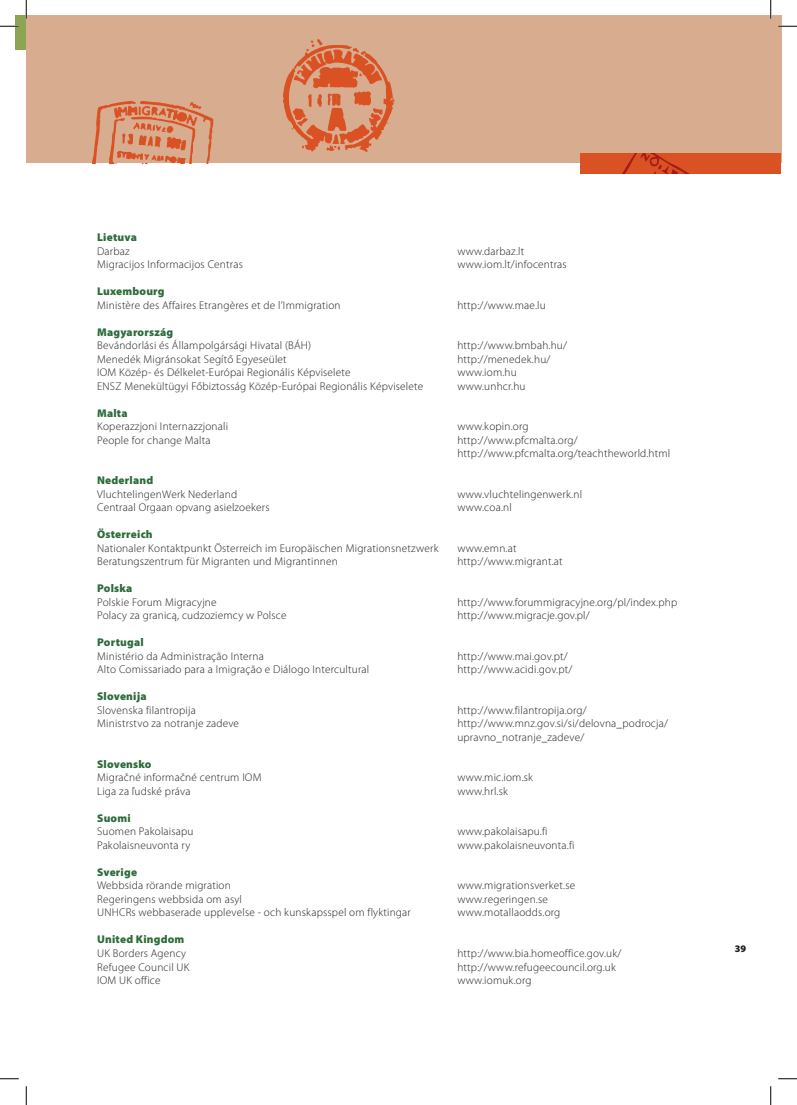
<style>
.page{position:relative;width:797px;height:1105px;background:#fff}
.page>*{position:absolute;margin:0;border:0;box-sizing:border-box;transform-origin:0 0}
.t1{font:300 11.25px/13.5px "Myriad Pro";letter-spacing:.02em;color:#231f20}
.t2{font:900 11.25px "Myriad Pro";letter-spacing:.02em;color:#2c6c39}
.t3{font:900 10px "Myriad Pro";color:#231f20}
</style>
<div class="page">
<div style="left:16px;top:16px;width:10px;height:34px;background:#8ca554"></div>
<div style="left:26px;top:16px;width:755px;height:147px;background:#d8ad8f"></div>
<svg style="left:92px;top:39px;width:303px;height:124px"></svg>
<div style="left:580px;top:154px;width:201px;height:20px;background:#da5124"></div>
<svg style="left:622px;top:154px;width:68px;height:20px"></svg>
<svg style="left:0;top:25px;width:19px;height:2px"></svg>
<svg style="left:778px;top:25px;width:19px;height:2px"></svg>
<svg style="left:0;top:1078px;width:19px;height:1px"></svg>
<svg style="left:778px;top:1078px;width:19px;height:1px"></svg>
<svg style="left:25px;top:0;width:2px;height:19px"></svg>
<svg style="left:25px;top:1086px;width:2px;height:19px"></svg>
<svg style="left:770px;top:0;width:1px;height:19px"></svg>
<svg style="left:770px;top:1086px;width:1px;height:19px"></svg>
<p class="t2" style="left:97px;top:231px;width:41px">Lietuva</p>
<p class="t1" style="left:97px;top:245px;width:34px">Darbaz</p>
<p class="t1" style="left:457px;top:245px;width:68px">www.darbaz.lt</p>
<p class="t1" style="left:97px;top:258px;width:147px">Migracijos Informacijos Centras</p>
<p class="t1" style="left:457px;top:258px;width:111px">www.iom.lt/infocentras</p>
<p class="t2" style="left:97px;top:285px;width:69px">Luxembourg</p>
<p class="t1" style="left:97px;top:299px;width:245px">Ministère des Affaires Etrangères et de l’Immigration</p>
<p class="t1" style="left:457px;top:299px;width:90px">http://www.mae.lu</p>
<p class="t2" style="left:97px;top:326px;width:78px">Magyarország</p>
<p class="t1" style="left:97px;top:339px;width:215px">Bevándorlási és Állampolgársági Hivatal (BÁH)</p>
<p class="t1" style="left:457px;top:339px;width:111px">http://www.bmbah.hu/</p>
<p class="t1" style="left:97px;top:353px;width:191px">Menedék Migránsokat Segítő Egyeseület</p>
<p class="t1" style="left:457px;top:353px;width:95px">http://menedek.hu/</p>
<p class="t1" style="left:97px;top:366px;width:255px">IOM Közép- és Délkelet-Európai Regionális Képviselete</p>
<p class="t1" style="left:457px;top:366px;width:61px">www.iom.hu</p>
<p class="t1" style="left:97px;top:380px;width:327px">ENSZ Menekültügyi Főbiztosság Közép-Európai Regionális Képviselete</p>
<p class="t1" style="left:457px;top:380px;width:70px">www.unhcr.hu</p>
<p class="t2" style="left:97px;top:407px;width:32px">Malta</p>
<p class="t1" style="left:97px;top:420px;width:132px">Koperazzjoni Internazzjonali</p>
<p class="t1" style="left:457px;top:420px;width:73px">www.kopin.org</p>
<p class="t1" style="left:97px;top:434px;width:115px">People for change Malta</p>
<p class="t1" style="left:457px;top:434px;width:214px">http://www.pfcmalta.org/ http://www.pfcmalta.org/teachtheworld.html</p>
<p class="t2" style="left:97px;top:474px;width:58px">Nederland</p>
<p class="t1" style="left:97px;top:488px;width:141px">VluchtelingenWerk Nederland</p>
<p class="t1" style="left:457px;top:488px;width:126px">www.vluchtelingenwerk.nl</p>
<p class="t1" style="left:97px;top:501px;width:174px">Centraal Orgaan opvang asielzoekers</p>
<p class="t1" style="left:457px;top:501px;width:56px">www.coa.nl</p>
<p class="t2" style="left:97px;top:528px;width:57px">Österreich</p>
<p class="t1" style="left:97px;top:542px;width:343px">Nationaler Kontaktpunkt Österreich im Europäischen Migrationsnetzwerk</p>
<p class="t1" style="left:457px;top:542px;width:61px">www.emn.at</p>
<p class="t1" style="left:97px;top:555px;width:242px">Beratungszentrum für Migranten und Migrantinnen</p>
<p class="t1" style="left:457px;top:555px;width:107px">http://www.migrant.at</p>
<p class="t2" style="left:97px;top:582px;width:37px">Polska</p>
<p class="t1" style="left:97px;top:596px;width:121px">Polskie Forum Migracyjne</p>
<p class="t1" style="left:457px;top:596px;width:221px">http://www.forummigracyjne.org/pl/index.php</p>
<p class="t1" style="left:97px;top:609px;width:191px">Polacy za granicą, cudzoziemcy w Polsce</p>
<p class="t1" style="left:457px;top:609px;width:134px">http://www.migracje.gov.pl/</p>
<p class="t2" style="left:97px;top:636px;width:48px">Portugal</p>
<p class="t1" style="left:97px;top:650px;width:168px">Ministério da Administração Interna</p>
<p class="t1" style="left:457px;top:650px;width:112px">http://www.mai.gov.pt/</p>
<p class="t1" style="left:97px;top:663px;width:273px">Alto Comissariado para a Imigração e Diálogo Intercultural</p>
<p class="t1" style="left:457px;top:663px;width:117px">http://www.acidi.gov.pt/</p>
<p class="t2" style="left:97px;top:690px;width:51px">Slovenija</p>
<p class="t1" style="left:97px;top:704px;width:100px">Slovenska filantropija</p>
<p class="t1" style="left:457px;top:704px;width:131px">http://www.filantropija.org/</p>
<p class="t1" style="left:97px;top:717px;width:143px">Ministrstvo za notranje zadeve</p>
<p class="t1" style="left:457px;top:717px;width:212px">http://www.mnz.gov.si/si/delovna_podrocja/ upravno_notranje_zadeve/</p>
<p class="t2" style="left:97px;top:758px;width:56px">Slovensko</p>
<p class="t1" style="left:97px;top:771px;width:166px">Migračné informačné centrum IOM</p>
<p class="t1" style="left:457px;top:771px;width:77px">www.mic.iom.sk</p>
<p class="t1" style="left:97px;top:785px;width:95px">Liga za ľudské práva</p>
<p class="t1" style="left:457px;top:785px;width:52px">www.hrl.sk</p>
<p class="t2" style="left:97px;top:812px;width:35px">Suomi</p>
<p class="t1" style="left:97px;top:825px;width:98px">Suomen Pakolaisapu</p>
<p class="t1" style="left:457px;top:825px;width:92px">www.pakolaisapu.fi</p>
<p class="t1" style="left:97px;top:839px;width:95px">Pakolaisneuvonta ry</p>
<p class="t1" style="left:457px;top:839px;width:119px">www.pakolaisneuvonta.fi</p>
<p class="t2" style="left:97px;top:866px;width:41px">Sverige</p>
<p class="t1" style="left:97px;top:879px;width:135px">Webbsida rörande migration</p>
<p class="t1" style="left:457px;top:879px;width:119px">www.migrationsverket.se</p>
<p class="t1" style="left:97px;top:893px;width:146px">Regeringens webbsida om asyl</p>
<p class="t1" style="left:457px;top:893px;width:92px">www.regeringen.se</p>
<p class="t1" style="left:97px;top:906px;width:315px">UNHCRs webbaserade upplevelse - och kunskapsspel om flyktingar</p>
<p class="t1" style="left:457px;top:906px;width:105px">www.motallaodds.org</p>
<p class="t2" style="left:97px;top:933px;width:89px">United Kingdom</p>
<p class="t1" style="left:97px;top:947px;width:91px">UK Borders Agency</p>
<p class="t1" style="left:457px;top:947px;width:165px">http://www.bia.homeoffice.gov.uk/</p>
<p class="t1" style="left:97px;top:960px;width:94px">Refugee Council UK</p>
<p class="t1" style="left:457px;top:960px;width:160px">http://www.refugeecouncil.org.uk</p>
<p class="t1" style="left:97px;top:974px;width:65px">IOM UK office</p>
<p class="t1" style="left:457px;top:974px;width:76px">www.iomuk.org</p>
<p class="t3" style="left:734px;top:942px;width:13px">39</p>
</div>
